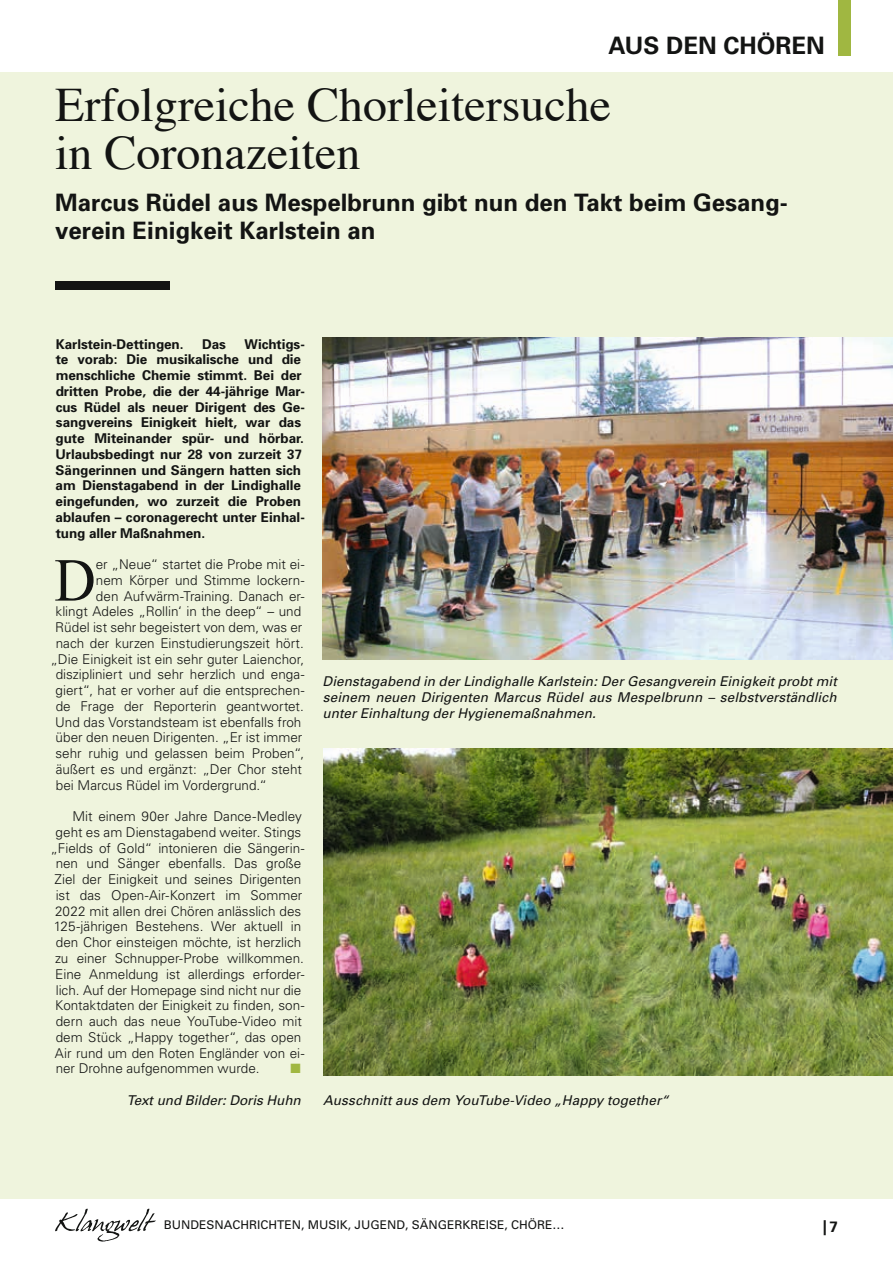
<style>
.page{position:relative;width:893px;height:1263px;background:#fff}
.page>*{position:absolute;margin:0;border:0;box-sizing:border-box;transform-origin:0 0}
.t1{font:61.05px "Times New Roman";color:#131413;scale:.94 1}
.t2{font:48px/48px "Times";color:#131413}
.t3{font:700 24px/28.8px "Univers";color:#131413}
.t4{font:700 24px "Univers CE";color:#131413}
.t5{font:700 15px "Univers CE";color:#131413}
.t6{font:300 13.5px "Univers";color:#131413}
.t7{font:700 13.5px/15.8px "Univers";letter-spacing:-.005em;color:#131413}
.t8{font:italic 13.5px/15.8px "Univers";color:#131413;text-align:justify}
.t9{font:13.5px "Zapf Dingbats ITC";color:#a0b741}
.t10{font:12px "Univers";color:#131413}
</style>
<div class="page">
<svg style="left:55px;top:1209px;width:101px;height:32px"></svg>
<div style="left:0;top:72px;width:893px;height:1127px;background:#eff4dd"></div>
<div style="left:838px;top:0;width:12px;height:55px;background:#a0b741"></div>
<div style="left:55px;top:281px;width:115px;height:9px;background:#131413"></div>
<img style="left:322px;top:338px;width:571px;height:321px">
<img style="left:323px;top:748px;width:570px;height:327px">
<h3 class="t4" style="left:608px;top:32px;width:218px">AUS DEN CHÖREN</h3>
<h2 class="t2" style="left:55px;top:77px;width:557px">Erfolgreiche Chorleitersuche in Coronazeiten</h2>
<h3 class="t3" style="left:55px;top:188px;width:734px">Marcus Rüdel aus Mespelbrunn gibt nun den Takt beim Gesang&shy;verein Einigkeit Karlstein an</h3>
<p class="t7" style="left:56px;top:336px;width:129px">Karlstein-Dettingen.</p>
<p class="t7" style="left:202px;top:336px;width:25px">Das</p>
<p class="t7" style="left:56px;top:336px;width:251px;text-indent:189px">Wichtigs&shy;te vorab: Die musikalische und die menschliche Chemie stimmt. Bei der dritten Probe, die der 44-jährige Mar&shy;cus Rüdel als neuer Dirigent des Ge&shy;sangvereins Einigkeit hielt, war das gute Miteinander spür- und hörbar.<br>Urlaubsbedingt nur 28 von zurzeit 37<br>Sängerinnen und Sängern hatten sich am Dienstagabend in der Lindighalle eingefunden, wo zurzeit die Proben ablaufen – coronagerecht unter Einhal&shy;tung aller Maßnahmen.</p>
<h1 class="t1" style="left:54px;top:539px;width:46px">D</h1>
<p class="t6" style="left:96px;top:556px;width:210px">er „Neue“ startet die Probe mit ei-</p>
<p class="t6" style="left:96px;top:572px;width:210px">nem Körper und Stimme lockern-</p>
<p class="t6" style="left:96px;top:588px;width:210px">den Aufwärm-Training. Danach er-</p>
<p class="t6" style="left:56px;top:603px;width:247px">klingt Adeles „Rollin‘ in the deep“ – und</p>
<p class="t6" style="left:55px;top:619px;width:249px">Rüdel ist sehr begeistert von dem, was er</p>
<p class="t6" style="left:56px;top:635px;width:250px">nach der kurzen Einstudierungszeit hört.</p>
<p class="t6" style="left:50px;top:651px;width:255px">„Die Einigkeit ist ein sehr guter Laienchor,</p>
<p class="t6" style="left:56px;top:666px;width:250px">diszipliniert und sehr herzlich und enga-</p>
<p class="t6" style="left:56px;top:682px;width:250px">giert“, hat er vorher auf die entsprechen-</p>
<p class="t6" style="left:56px;top:698px;width:250px">de Frage der Reporterin geantwortet.</p>
<p class="t6" style="left:55px;top:714px;width:248px">Und das Vorstandsteam ist ebenfalls froh</p>
<p class="t6" style="left:56px;top:729px;width:248px">über den neuen Dirigenten. „Er ist immer</p>
<p class="t6" style="left:56px;top:745px;width:250px">sehr ruhig und gelassen beim Proben“,</p>
<p class="t6" style="left:56px;top:761px;width:248px">äußert es und ergänzt: „Der Chor steht</p>
<p class="t6" style="left:56px;top:777px;width:213px">bei Marcus Rüdel im Vordergrund.“</p>
<p class="t6" style="left:72px;top:808px;width:231px">Mit einem 90er Jahre Dance-Medley</p>
<p class="t6" style="left:56px;top:824px;width:247px">geht es am Dienstagabend weiter. Stings</p>
<p class="t6" style="left:50px;top:840px;width:255px">„Fields of Gold“ intonieren die Sängerin-</p>
<p class="t6" style="left:56px;top:855px;width:247px">nen und Sänger ebenfalls. Das große</p>
<p class="t6" style="left:54px;top:871px;width:248px">Ziel der Einigkeit und seines Dirigenten</p>
<p class="t6" style="left:56px;top:887px;width:248px">ist das Open-Air-Konzert im Sommer</p>
<p class="t6" style="left:55px;top:903px;width:248px">2022 mit allen drei Chören anlässlich des</p>
<p class="t6" style="left:54px;top:918px;width:249px">125-jährigen Bestehens. Wer aktuell in</p>
<p class="t6" style="left:56px;top:934px;width:247px">den Chor einsteigen möchte, ist herzlich</p>
<p class="t6" style="left:55px;top:950px;width:250px">zu einer Schnupper-Probe willkommen.</p>
<p class="t6" style="left:55px;top:966px;width:251px">Eine Anmeldung ist allerdings erforder-</p>
<p class="t6" style="left:56px;top:981px;width:247px">lich. Auf der Homepage sind nicht nur die</p>
<p class="t6" style="left:55px;top:997px;width:251px">Kontaktdaten der Einigkeit zu finden, son-</p>
<p class="t6" style="left:56px;top:1013px;width:248px">dern auch das neue YouTube-Video mit</p>
<p class="t6" style="left:56px;top:1029px;width:247px">dem Stück „Happy together“, das open</p>
<p class="t6" style="left:55px;top:1044px;width:251px">Air rund um den Roten Engländer von ei-</p>
<p class="t6" style="left:56px;top:1060px;width:205px">ner Drohne aufgenommen wurde.</p>
<p class="t9" style="left:291px;top:1062px;width:12px">■</p>
<p class="t8" style="left:127px;top:1092px;width:175px">Text und Bilder: Doris Huhn</p>
<p class="t8" style="left:323px;top:1092px;width:347px">Ausschnitt aus dem YouTube-Video „Happy together“</p>
<p class="t8" style="left:322px;top:674px;width:516px">Dienstagabend in der Lindighalle Karlstein: Der Gesangverein Einigkeit probt mit seinem neuen Dirigenten Marcus Rüdel aus Mespelbrunn – selbstverständlich unter Einhaltung der Hygienemaßnahmen.</p>
<p class="t10" style="left:164px;top:1218px;width:402px">BUNDESNACHRICHTEN, MUSIK, JUGEND, SÄNGERKREISE, CHÖRE…</p>
<p class="t5" style="left:823px;top:1218px;width:16px">|7</p>
</div>
